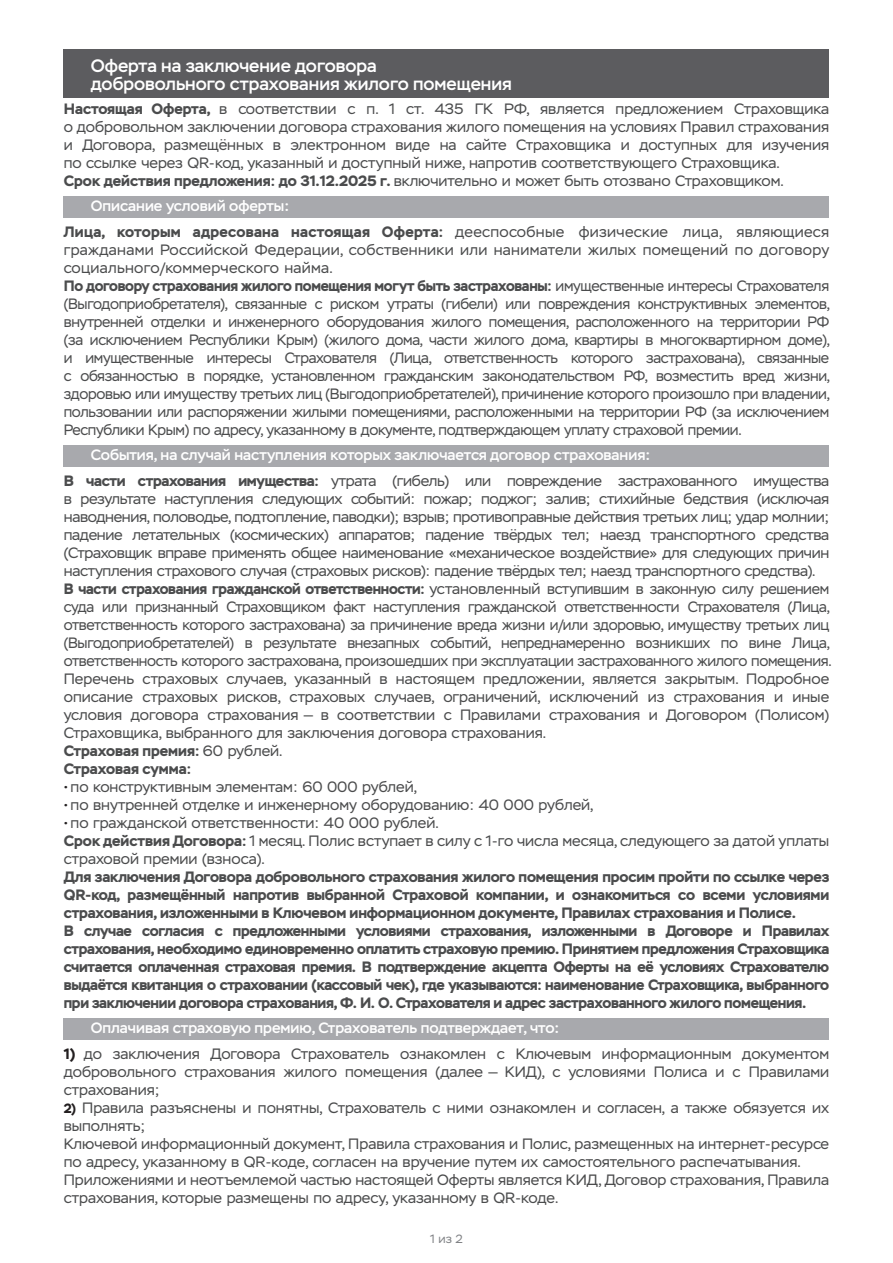
<style>
.page{position:relative;width:893px;height:1263px;background:#fff}
.page>*{position:absolute;margin:0;border:0;box-sizing:border-box;transform-origin:0 0}
.t1{font:500 18px/18px "Stem";color:#fff}
.t2{font:15px/18px "Stem";letter-spacing:-.02em;color:#4b4c4d}
.t3{font:15px/18px "Stem";color:#4b4c4d}
.t4{font:700 15px/18px "Stem";letter-spacing:-.02em;color:#4b4c4d}
.t5{font:500 15px/25.5px "Stem";color:#fff}
.t6{font:700 15px/25.5px "Stem";letter-spacing:.02em;color:#4b4c4d}
.t7{font:12px "Stem";color:#808285}
.s1{font-weight:700}
.s2{font-weight:500;color:#fff}
.s3{font-weight:400}
.s4{font-weight:700;color:#4b4c4d}
.s5{font-weight:400;color:#4b4c4d}
.s6{font-weight:700;font-size:13.5px;color:#231f20}
.s7{font-weight:700;color:#231f20}
</style>
<div class="page">
<div style="left:64px;top:49px;width:765px;height:49px;background:#5c5c5f"></div>
<div style="left:64px;top:196px;width:765px;height:21px;background:#a8a9ad"></div>
<div style="left:64px;top:445px;width:765px;height:21px;background:#a8a9ad"></div>
<div style="left:64px;top:1018px;width:765px;height:21px;background:#a8a9ad"></div>
<p class="t1" style="left:91px;top:57px;width:423px">Оферта на заключение договора добровольного страхования жилого помещения</p>
<p class="t3" style="left:64px;top:100px;width:767px"><span class="s1">Настоящая Оферта,</span> в соответствии с п. 1 ст. 435 ГК РФ, является предложением Страховщика о добровольном заключении договора страхования жилого помещения на условиях Правил страхования и Договора, размещённых в электронном виде на сайте Страховщика и доступных для изучения по ссылке через QR-код, указанный и доступный ниже, напротив соответствующего Страховщика.<br><span class="s1">Срок действия предложения: до 31.12.2025 г.</span> включительно и может быть отозвано Страховщиком.</p>
<p class="t6" style="left:64px;top:193px;width:767px;text-indent:27px"><span class="s2">Описание условий оферты:<br></span>Лица, которым адресована настоящая Оферта: <span class="s3">дееспособные физические лица, являющиеся</span></p>
<p class="t2" style="left:64px;top:241px;width:768px">гражданами Российской Федерации, собственники или наниматели жилых помещений по договору социального/коммерческого найма.<br><span class="s1">По договору страхования жилого помещения могут быть застрахованы:</span> имущественные интересы Страхователя (Выгодоприобретателя), связанные с риском утраты (гибели) или повреждения конструктивных элементов, внутренней отделки и инженерного оборудования жилого помещения, расположенного на территории РФ (за исключением Республики Крым) (жилого дома, части жилого дома, квартиры в многоквартирном доме), и имущественные интересы Страхователя (Лица, ответственность которого застрахована), связанные с обязанностью в порядке, установленном гражданским законодательством РФ, возместить вред жизни, здоровью или имуществу третьих лиц (Выгодоприобретателей), причинение которого произошло при владении, пользовании или распоряжении жилыми помещениями, расположенными на территории РФ (за исключением Республики Крым) по адресу, указанному в документе, подтверждающем уплату страховой премии.</p>
<p class="t5" style="left:64px;top:442px;width:767px;text-indent:27px">События, на случай наступления которых заключается договор страхования:<br><span class="s4">В части страхования имущества:</span> <span class="s5">утрата (гибель) или повреждение застрахованного имущества</span></p>
<p class="t2" style="left:64px;top:490px;width:769px">в результате наступления следующих событий: пожар; поджог; залив; стихийные бедствия (исключая наводнения, половодье, подтопление, паводки); взрыв; противоправные действия третьих лиц; удар молнии; падение летательных (космических) аппаратов; падение твёрдых тел; наезд транспортного средства (Страховщик вправе применять общее наименование «механическое воздействие» для следующих причин наступления страхового случая (страховых рисков): падение твёрдых тел; наезд транспортного средства).<br><span class="s1">В части страхования гражданской ответственности:</span> установленный вступившим в законную силу решением суда или признанный Страховщиком факт наступления гражданской ответственности Страхователя (Лица, ответственность которого застрахована) за причинение вреда жизни и/или здоровью, имуществу третьих лиц (Выгодоприобретателей) в результате внезапных событий, непреднамеренно возникших по вине Лица, ответственность которого застрахована, произошедших при эксплуатации застрахованного жилого помещения.<br>Перечень страховых случаев, указанный в настоящем предложении, является закрытым. Подробное описание страховых рисков, страховых случаев, ограничений, исключений из страхования и иные условия договора страхования — в соответствии с Правилами страхования и Договором (Полисом)<br>Страховщика, выбранного для заключения договора страхования.<br><span class="s1">Страховая премия:</span> 60 рублей.<br><span class="s1">Страховая сумма:</span></p>
<p class="t3" style="left:64px;top:778px;width:355px"><span class="s6">•</span> по конструктивным элементам: 60 000 рублей,</p>
<p class="t3" style="left:64px;top:796px;width:531px"><span class="s6">•</span> по внутренней отделке и инженерному оборудованию: 40 000 рублей,</p>
<p class="t3" style="left:64px;top:814px;width:767px"><span class="s6">•</span> по гражданской ответственности: 40 000 рублей.<br><span class="s1">Срок действия Договора:</span> 1 месяц. Полис вступает в силу с 1-го числа месяца, следующего за датой уплаты страховой премии (взноса).</p>
<p class="t4" style="left:64px;top:867px;width:767px">Для заключения Договора добровольного страхования жилого помещения просим пройти по ссылке через QR-код, размещённый напротив выбранной Страховой компании, и ознакомиться со всеми условиями страхования, изложенными в Ключевом информационном документе, Правилах страхования и Полисе.<br>В случае согласия с предложенными условиями страхования, изложенными в Договоре и Правилах страхования, необходимо единовременно оплатить страховую премию. Принятием предложения Страховщика считается оплаченная страховая премия. В подтверждение акцепта Оферты на её условиях Страхователю выдаётся квитанция о страховании (кассовый чек), где указываются: наименование Страховщика, выбранного при заключении договора страхования, Ф. И. О. Страхователя и адрес застрахованного жилого помещения.</p>
<p class="t5" style="left:91px;top:1015px;width:470px">Оплачивая страховую премию, Страхователь подтверждает, что:</p>
<p class="t2" style="left:64px;top:1045px;width:767px;text-align:justify"><span class="s7">1)</span> до заключения Договора Страхователь ознакомлен с Ключевым информационным документом добровольного страхования жилого помещения (далее — КИД), с условиями Полиса и с Правилами страхования;</p>
<p class="t3" style="left:64px;top:1099px;width:767px"><span class="s6">2)</span> Правила разъяснены и понятны, Страхователь с ними ознакомлен и согласен, а также обязуется их выполнять;<br>Ключевой информационный документ, Правила страхования и Полис, размещенных на интернет-ресурсе по адресу, указанному в QR-коде, согласен на вручение путем их самостоятельного распечатывания.<br>Приложениями и неотъемлемой частью настоящей Оферты является КИД, Договор страхования, Правила страхования, которые размещены по адресу, указанному в QR-коде.</p>
<p class="t7" style="left:430px;top:1231px;width:34px">1 из 2</p>
</div>
